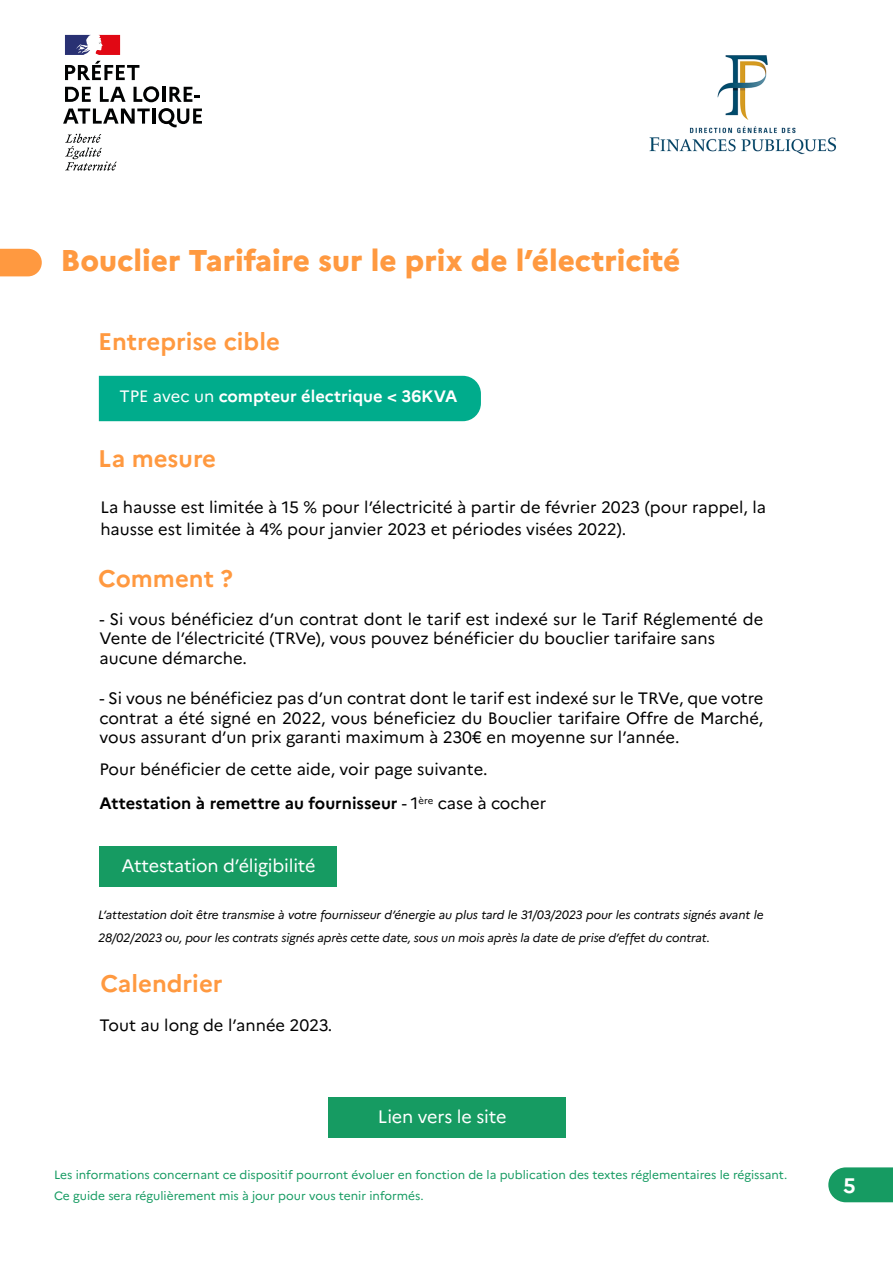
<style>
.page{position:relative;width:893px;height:1263px;background:#fff}
.page>*{position:absolute;margin:0;border:0;box-sizing:border-box;transform-origin:0 0}
.t1{font:800 30px "Marianne";color:#ff9940}
.t2{font:700 24px "Marianne";color:#ff9940}
.t3{font:700 21px "Marianne";color:#fff}
.t4{font:18px "Marianne";letter-spacing:-.01em;color:#fff}
.t5{font:16.5px/19.8px "Marianne";color:#000}
.t6{font:700 16.5px "Marianne";color:#fff}
.t7{font:italic 12px/22.5px "Marianne";letter-spacing:-.01em;color:#000}
.t8{font:12px/21px "Marianne";color:#169b62}
.s1{font-weight:400}
.s2{font-weight:700}
</style>
<div class="page">
<div style="left:99px;top:846px;width:238px;height:40px;background:#169b62"></div>
<svg style="left:0;top:249px;width:42px;height:27px"></svg>
<svg style="left:65px;top:61px;width:74px;height:19px"></svg>
<svg style="left:65px;top:87px;width:26px;height:15px"></svg>
<svg style="left:100px;top:87px;width:26px;height:15px"></svg>
<svg style="left:134px;top:86px;width:25px;height:16px"></svg>
<hr style="left:162px;top:87px;width:3px;height:15px;background:#010202">
<svg style="left:169px;top:87px;width:31px;height:15px"></svg>
<svg style="left:63px;top:109px;width:87px;height:15px"></svg>
<hr style="left:152px;top:109px;width:3px;height:15px;background:#010202">
<svg style="left:158px;top:108px;width:44px;height:19px"></svg>
<svg style="left:65px;top:134px;width:52px;height:37px"></svg>
<svg style="left:65px;top:35px;width:55px;height:20px"></svg>
<div style="left:99px;top:376px;width:382px;height:45px;background:#00ac8c"></div>
<div style="left:328px;top:1097px;width:237px;height:41px;background:#169b62"></div>
<svg style="left:828px;top:1167px;width:65px;height:35px;background:#27a26d"></svg>
<img style="left:649px;top:55px;width:187px;height:100px">
<h1 class="t1" style="left:60px;top:242px;width:622px">Bouclier Tarifaire sur le prix de l’électricité</h1>
<h2 class="t2" style="left:98px;top:326px;width:183px">Entreprise cible</h2>
<p class="t6" style="left:119px;top:386px;width:339px"><span class="s1">TPE avec un</span> compteur électrique &lt; 36KVA</p>
<h2 class="t2" style="left:98px;top:444px;width:119px">La mesure</h2>
<p class="t5" style="left:100px;top:495px;width:667px;line-height:22.5px">La hausse est limitée à 15 % pour l’électricité à partir de février 2023 (pour rappel, la hausse est limitée à 4% pour janvier 2023 et périodes visées 2022).</p>
<h2 class="t2" style="left:98px;top:564px;width:136px">Comment ?</h2>
<p class="t5" style="left:99px;top:609px;width:665px">- Si vous bénéficiez d’un contrat dont le tarif est indexé sur le Tarif Réglementé de<br>Vente de l’électricité (TRVe), vous pouvez bénéficier du bouclier tarifaire sans aucune démarche.</p>
<p class="t5" style="left:99px;top:688px;width:665px;text-align:justify">- Si vous ne bénéficiez pas d’un contrat dont le tarif est indexé sur le TRVe, que votre contrat a été signé en 2022, vous béneficiez du Bouclier tarifaire Offre de Marché, vous assurant d’un prix garanti maximum à 230€ en moyenne sur l’année.</p>
<p class="t5" style="left:99px;top:752px;width:448px;line-height:34.5px">Pour bénéficier de cette aide, voir page suivante.<br><span class="s2">Attestation à remettre au fournisseur</span> - 1<sup>ère</sup> case à cocher</p>
<p class="t4" style="left:121px;top:854px;width:196px">Attestation d’éligibilité</p>
<p class="t7" style="left:98px;top:903px;width:667px">L’attestation doit être transmise à votre fournisseur d’énergie au plus tard le 31/03/2023 pour les contrats signés avant le<br>28/02/2023 ou, pour les contrats signés après cette date, sous un mois après la date de prise d’effet du contrat.</p>
<h2 class="t2" style="left:100px;top:969px;width:124px">Calendrier</h2>
<p class="t5" style="left:99px;top:1015px;width:234px">Tout au long de l’année 2023.</p>
<p class="t4" style="left:378px;top:1105px;width:130px">Lien vers le site</p>
<p class="t8" style="left:54px;top:1164px;width:735px">Les informations concernant ce dispositif pourront évoluer en fonction de la publication des textes réglementaires le régissant.<br>Ce guide sera régulièrement mis à jour pour vous tenir informés.</p>
<p class="t3" style="left:843px;top:1173px;width:14px">5</p>
</div>
